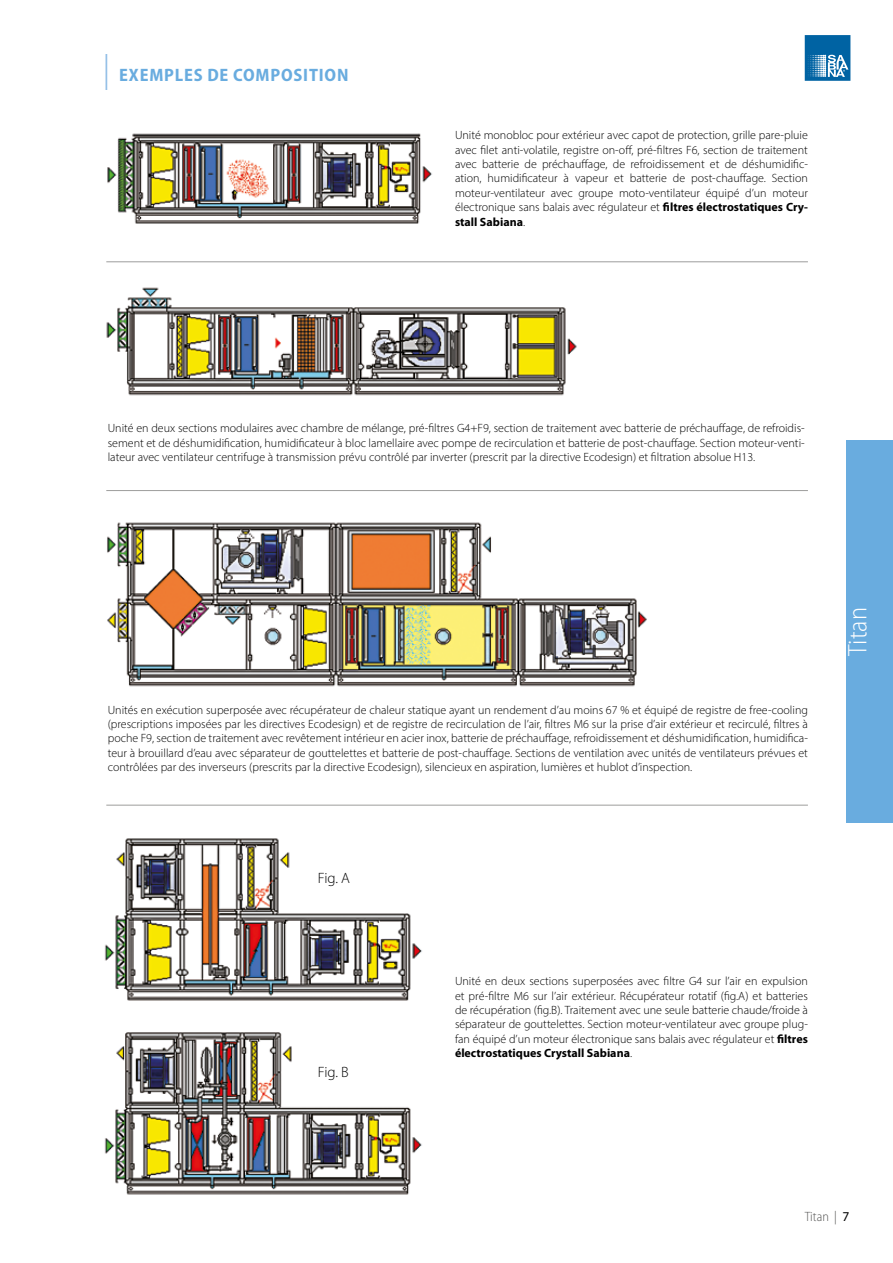
<style>
.page{position:relative;width:893px;height:1263px;background:#fff}
.page>*{position:absolute;margin:0;border:0;box-sizing:border-box;transform-origin:0 0}
.t1{font:300 semi-condensed 27px "Myriad Pro";color:#fff}
.t2{font:700 semi-condensed 18px "Myriad Pro";letter-spacing:.045em;color:#69acdf}
.t3{font:300 15px "Myriad Pro";letter-spacing:-.015em;color:#000}
.t4{font:300 semi-condensed 13.5px "Myriad Pro";color:#575756}
.t5{font:300 12px/14.4px "Myriad Pro";color:#000;text-align:justify}
.s1{font-weight:300;font-size:36px;color:#8ebce6}
.s2{font-weight:700}
.s3{font-weight:400;font-stretch:normal;color:#000}
</style>
<div class="page">
<div style="left:846px;top:440px;width:47px;height:383px;background:#69acdf"></div>
<img style="left:107px;top:522px;width:540px;height:165px">
<img style="left:106px;top:287px;width:471px;height:109px">
<img style="left:107px;top:133px;width:325px;height:91px">
<img style="left:104px;top:838px;width:318px;height:357px">
<hr style="left:106px;top:805px;width:702px;height:1px;background:#9d9d9c">
<hr style="left:106px;top:490px;width:702px;height:1px;background:#9d9d9c">
<hr style="left:106px;top:261px;width:702px;height:1px;background:#9d9d9c">
<svg style="left:805px;top:35px;width:45px;height:46px;background:#2f80b4"></svg>
<h2 class="t2" style="left:103px;top:63px;width:247px"><span class="s1">|</span> EXEMPLES DE COMPOSITION</h2>
<p class="t5" style="left:455px;top:128px;width:354px">Unité monobloc pour extérieur avec capot de protection, grille pare-pluie avec filet anti-volatile, registre on-off, pré-filtres F6, section de traitement avec batterie de préchauffage, de refroidissement et de déshumidific&shy;ation, humidificateur à vapeur et batterie de post-chauffage. Section moteur-ventilateur avec groupe moto-ventilateur équipé d’un moteur électronique sans balais avec régulateur et <span class="s2">filtres électrostatiques Cry&shy;stall Sabiana</span>.</p>
<p class="t5" style="left:108px;top:421px;width:698px">Unité en deux sections modulaires avec chambre de mélange, pré-filtres G4+F9, section de traitement avec batterie de préchauffage, de refroidis&shy;sement et de déshumidification, humidificateur à bloc lamellaire avec pompe de recirculation et batterie de post-chauffage. Section moteur-venti&shy;lateur avec ventilateur centrifuge à transmission prévu contrôlé par inverter (prescrit par la directive Ecodesign) et filtration absolue H13.</p>
<p class="t5" style="left:108px;top:702px;width:702px">Unités en exécution superposée avec récupérateur de chaleur statique ayant un rendement d’au moins 67 % et équipé de registre de free-cooling (prescriptions imposées par les directives Ecodesign) et de registre de recirculation de l’air, filtres M6 sur la prise d’air extérieur et recirculé, filtres à poche F9, section de traitement avec revêtement intérieur en acier inox, batterie de préchauffage, refroidissement et déshumidification, humidifica&shy;teur à brouillard d’eau avec séparateur de gouttelettes et batterie de post-chauffage. Sections de ventilation avec unités de ventilateurs prévues et contrôlées par des inverseurs (prescrits par la directive Ecodesign), silencieux en aspiration, lumières et hublot d’inspection.</p>
<p class="t3" style="left:318px;top:869px;width:34px">Fig. A</p>
<p class="t3" style="left:318px;top:1063px;width:33px">Fig. B</p>
<p class="t5" style="left:455px;top:974px;width:354px">Unité en deux sections superposées avec filtre G4 sur l’air en expulsion et pré-filtre M6 sur l’air extérieur. Récupérateur rotatif (fig.A) et batteries de récupération (fig.B). Traitement avec une seule batterie chaude/froide à séparateur de gouttelettes. Section moteur-ventilateur avec groupe plug&shy;fan équipé d’un moteur électronique sans balais avec régulateur et <span class="s2">filtres électrostatiques Crystall Sabiana</span>.</p>
<h1 class="t1" style="left:841px;top:656px;width:50px;rotate:-90deg">Titan</h1>
<p class="t4" style="left:805px;top:1208px;width:46px">Titan | <span class="s3">7</span></p>
</div>
